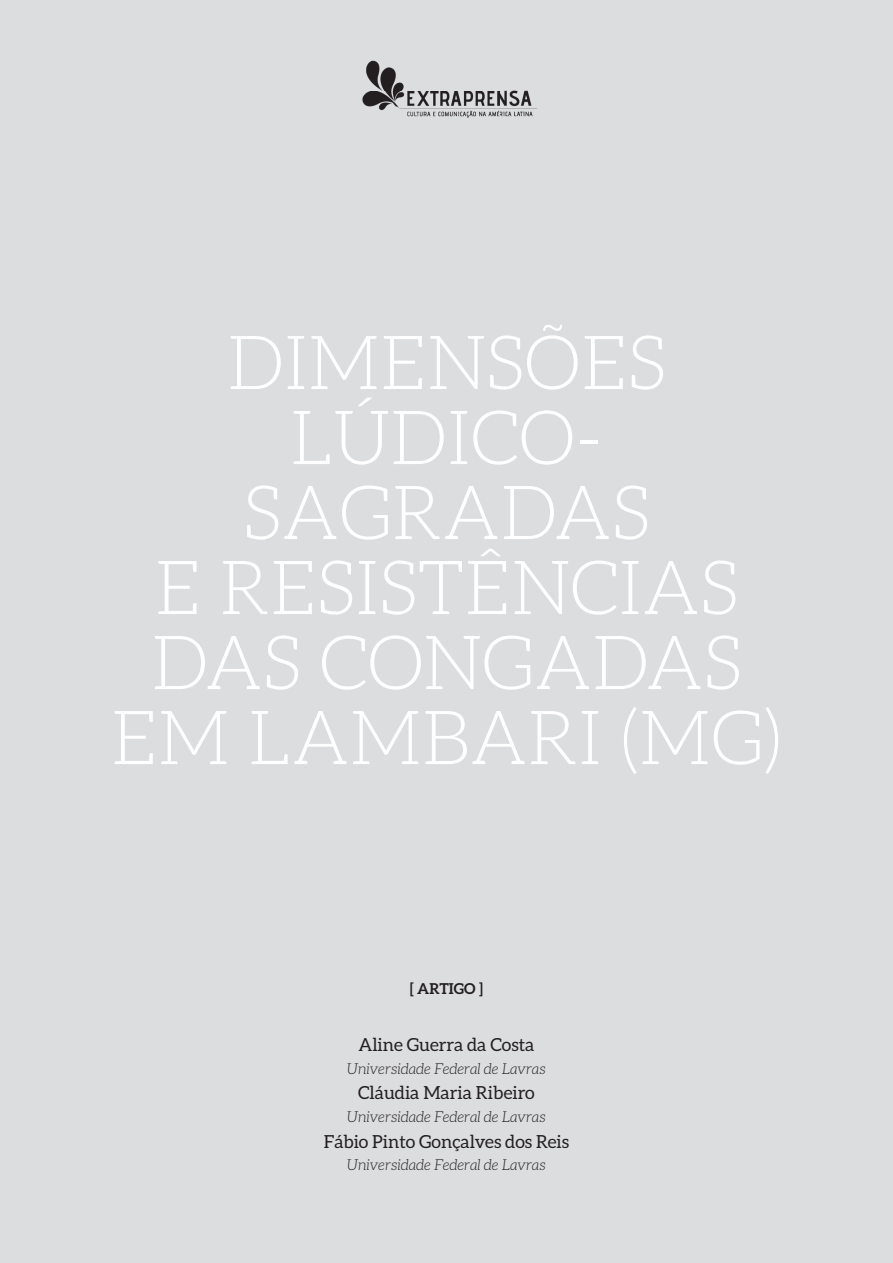
<style>
.page{position:relative;width:893px;height:1263px;background:#dcdddf}
.page>*{position:absolute;margin:0;border:0;box-sizing:border-box;transform-origin:0 0}
.t1{font:300 75px/75px "Aleo";color:#fff;text-align:center}
.t2{font:18px "Aleo";color:#231f20}
.t3{font:italic 300 15px "Aleo";color:#231f20}
.t4{font:700 15px "Aleo";color:#231f20}
</style>
<div class="page">
<img style="left:362px;top:60px;width:175px;height:58px">
<h1 class="t1" style="left:111px;top:325px;width:673px">DIMENSÕES<br>LÚDICO-<br>SAGRADAS<br>E RESISTÊNCIAS<br>DAS CONGADAS<br>EM LAMBARI (MG)</h1>
<p class="t4" style="left:410px;top:980px;width:74px">[ ARTIGO ]</p>
<p class="t2" style="left:358px;top:1035px;width:178px">Aline Guerra da Costa</p>
<p class="t3" style="left:347px;top:1060px;width:200px">Universidade Federal de Lavras</p>
<p class="t2" style="left:358px;top:1083px;width:178px">Cláudia Maria Ribeiro</p>
<p class="t3" style="left:347px;top:1108px;width:200px">Universidade Federal de Lavras</p>
<p class="t2" style="left:324px;top:1131px;width:247px">Fábio Pinto Gonçalves dos Reis</p>
<p class="t3" style="left:347px;top:1156px;width:200px">Universidade Federal de Lavras</p>
</div>
